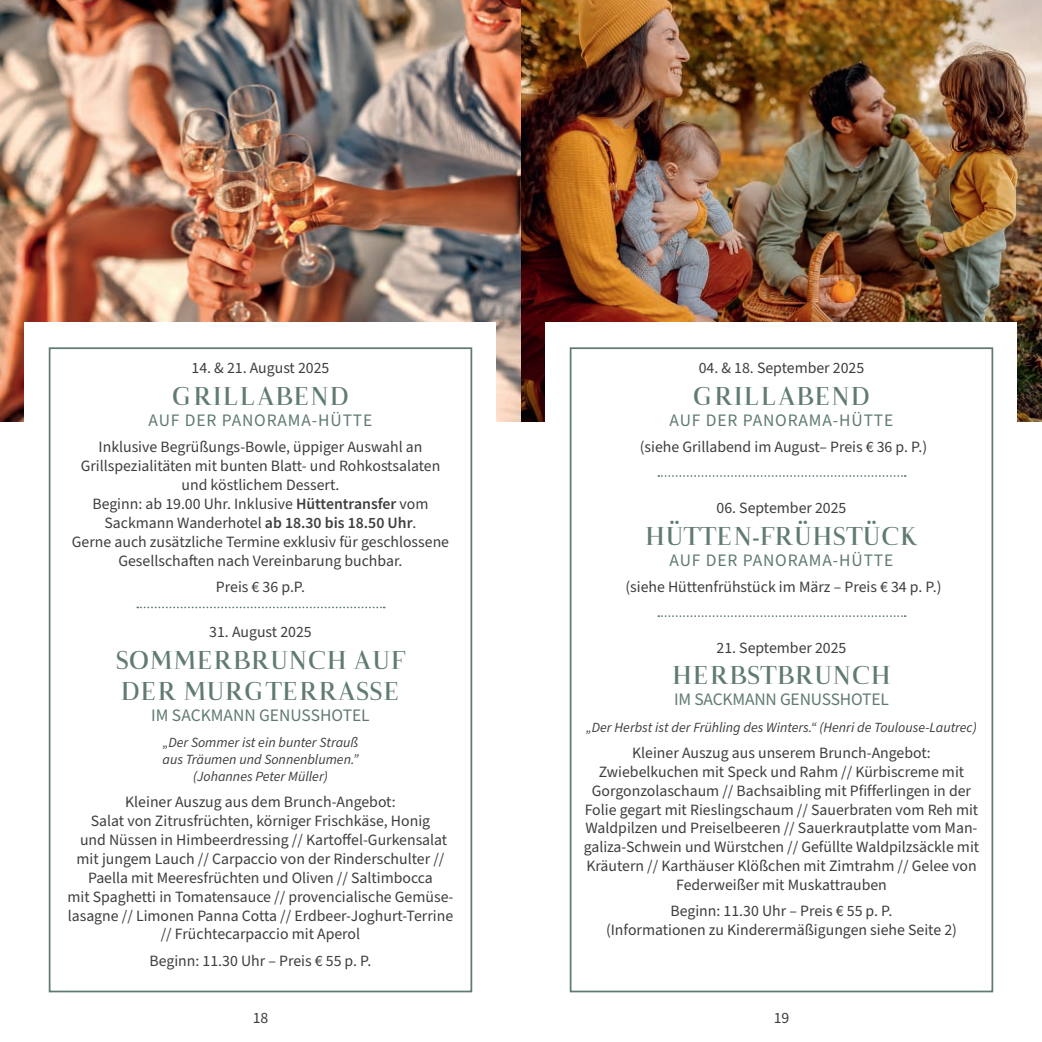
<style>
.page{position:relative;width:1042px;height:1042px;background:#fff}
.page>*{position:absolute;margin:0;border:0;box-sizing:border-box;transform-origin:0 0}
.t1{font:600 26.25px "Naia";color:#607b70}
.t2{font:17.5px "Source Sans Pro";letter-spacing:.035em;color:#607b70}
.t3{font:17.5px "Source Sans Pro";letter-spacing:-.01em;color:#607b70}
.t4{font:17.5px "Source Sans Pro";color:#607b70}
.t5{font:15.75px/18.9px "Source Sans Pro";color:#3e3e3f;text-align:center}
.t6{font:italic 14px/16.8px "Source Sans Pro";color:#3e3e3f}
.s1{font-weight:600}
</style>
<div class="page">
<img style="left:0;top:0;width:521px;height:422px">
<div style="left:25px;top:322px;width:471px;height:670px;background:#fff"></div>
<img style="left:521px;top:0;width:521px;height:422px">
<div style="left:546px;top:322px;width:471px;height:670px;background:#fff"></div>
<div style="left:570px;top:347px;width:423px;height:645px;border:2px solid #607b70"></div>
<div style="left:49px;top:347px;width:423px;height:645px;border:2px solid #607b70"></div>
<svg style="left:137px;top:606px;width:248px;height:2px"></svg>
<svg style="left:658px;top:475px;width:247px;height:2px"></svg>
<svg style="left:658px;top:615px;width:247px;height:2px"></svg>
<p class="t5" style="left:191px;top:359px;width:139px">14. &amp; 21. August 2025</p>
<p class="t1" style="left:172px;top:379px;width:179px">GRILLABEND</p>
<p class="t2" style="left:148px;top:408px;width:225px">AUF DER PANORAMA-HÜTTE</p>
<p class="t5" style="left:81px;top:438px;width:361px">Inklusive Begrüßungs-Bowle, üppiger Auswahl an<br>Grillspezialitäten mit bunten Blatt- und Rohkostsalaten und köstlichem Dessert.</p>
<p class="t5" style="left:92px;top:495px;width:338px">Beginn: ab 19.00 Uhr. Inklusive <span class="s1">Hüttentransfer</span> vom<br>Sackmann Wanderhotel <span class="s1">ab 18.30 bis 18.50 Uhr</span>.</p>
<p class="t5" style="left:72px;top:532px;width:379px">Gerne auch zusätzliche Termine exklusiv für geschlossene<br>Gesellschaften nach Vereinbarung buchbar.</p>
<p class="t5" style="left:216px;top:578px;width:91px">Preis € 36 p.P.</p>
<p class="t5" style="left:209px;top:623px;width:104px">31. August 2025</p>
<p class="t1" style="left:116px;top:643px;width:291px">SOMMERBRUNCH AUF</p>
<p class="t1" style="left:121px;top:674px;width:281px">DER MURGTERRASSE</p>
<p class="t4" style="left:151px;top:703px;width:220px">IM SACKMANN GENUSSHOTEL</p>
<p class="t6" style="left:163px;top:734px;width:197px">„Der Sommer ist ein bunter Strauß aus Träumen und Sonnenblumen.”</p>
<p class="t6" style="left:193px;top:768px;width:136px">(Johannes Peter Müller)</p>
<p class="t5" style="left:125px;top:793px;width:272px">Kleiner Auszug aus dem Brunch-Angebot:</p>
<p class="t5" style="left:91px;top:812px;width:341px">Salat von Zitrusfrüchten, körniger Frischkäse, Honig</p>
<p class="t5" style="left:67px;top:831px;width:388px">und Nüssen in Himbeerdressing // Kartoffel-Gurkensalat mit jungem Lauch // Carpaccio von der Rinderschulter // Paella mit Meeresfrüchten und Oliven // Saltimbocca<br>mit Spaghetti in Tomatensauce // provencialische Gemüse&shy;lasagne // Limonen Panna Cotta // Erdbeer-Joghurt-Terrine // Früchtecarpaccio mit Aperol</p>
<p class="t5" style="left:150px;top:951px;width:223px">Beginn: 11.30 Uhr – Preis € 55 p. P.</p>
<p class="t5" style="left:699px;top:359px;width:167px">04. &amp; 18. September 2025</p>
<p class="t1" style="left:693px;top:379px;width:179px">GRILLABEND</p>
<p class="t2" style="left:669px;top:408px;width:225px">AUF DER PANORAMA-HÜTTE</p>
<p class="t5" style="left:640px;top:438px;width:289px">(siehe Grillabend im August– Preis € 36 p. P.)</p>
<p class="t5" style="left:716px;top:499px;width:131px">06. September 2025</p>
<p class="t1" style="left:645px;top:519px;width:275px">HÜTTEN-FRÜHSTÜCK</p>
<p class="t2" style="left:669px;top:548px;width:225px">AUF DER PANORAMA-HÜTTE</p>
<p class="t5" style="left:625px;top:578px;width:318px">(siehe Hüttenfrühstück im März – Preis € 34 p. P.)</p>
<p class="t5" style="left:716px;top:638px;width:131px">21. September 2025</p>
<p class="t1" style="left:672px;top:659px;width:221px">HERBSTBRUNCH</p>
<p class="t3" style="left:674px;top:688px;width:216px">IM SACKMANN GENUSSHOTEL</p>
<p class="t6" style="left:586px;top:719px;width:392px">„Der Herbst ist der Frühling des Winters.“ (Henri de Toulouse-Lautrec)</p>
<p class="t5" style="left:632px;top:743px;width:300px">Kleiner Auszug aus unserem Brunch-Angebot:</p>
<p class="t5" style="left:584px;top:762px;width:397px">Zwiebelkuchen mit Speck und Rahm // Kürbiscreme mit Gorgonzolaschaum // Bachsaibling mit Pfifferlingen in der Folie gegart mit Rieslingschaum // Sauerbraten vom Reh mit Waldpilzen und Preiselbeeren // Sauerkrautplatte vom Man&shy;galiza-Schwein und Würstchen // Gefüllte Waldpilzsäckle mit Kräutern // Karthäuser Klößchen mit Zimtrahm // Gelee von</p>
<p class="t5" style="left:676px;top:876px;width:212px">Federweißer mit Muskattrauben</p>
<p class="t5" style="left:670px;top:902px;width:223px">Beginn: 11.30 Uhr – Preis € 55 p. P.</p>
<p class="t5" style="left:606px;top:921px;width:352px">(Informationen zu Kinderermäßigungen siehe Seite 2)</p>
<p class="t5" style="left:253px;top:1009px;width:17px">18</p>
<p class="t5" style="left:773px;top:1009px;width:17px">19</p>
</div>
